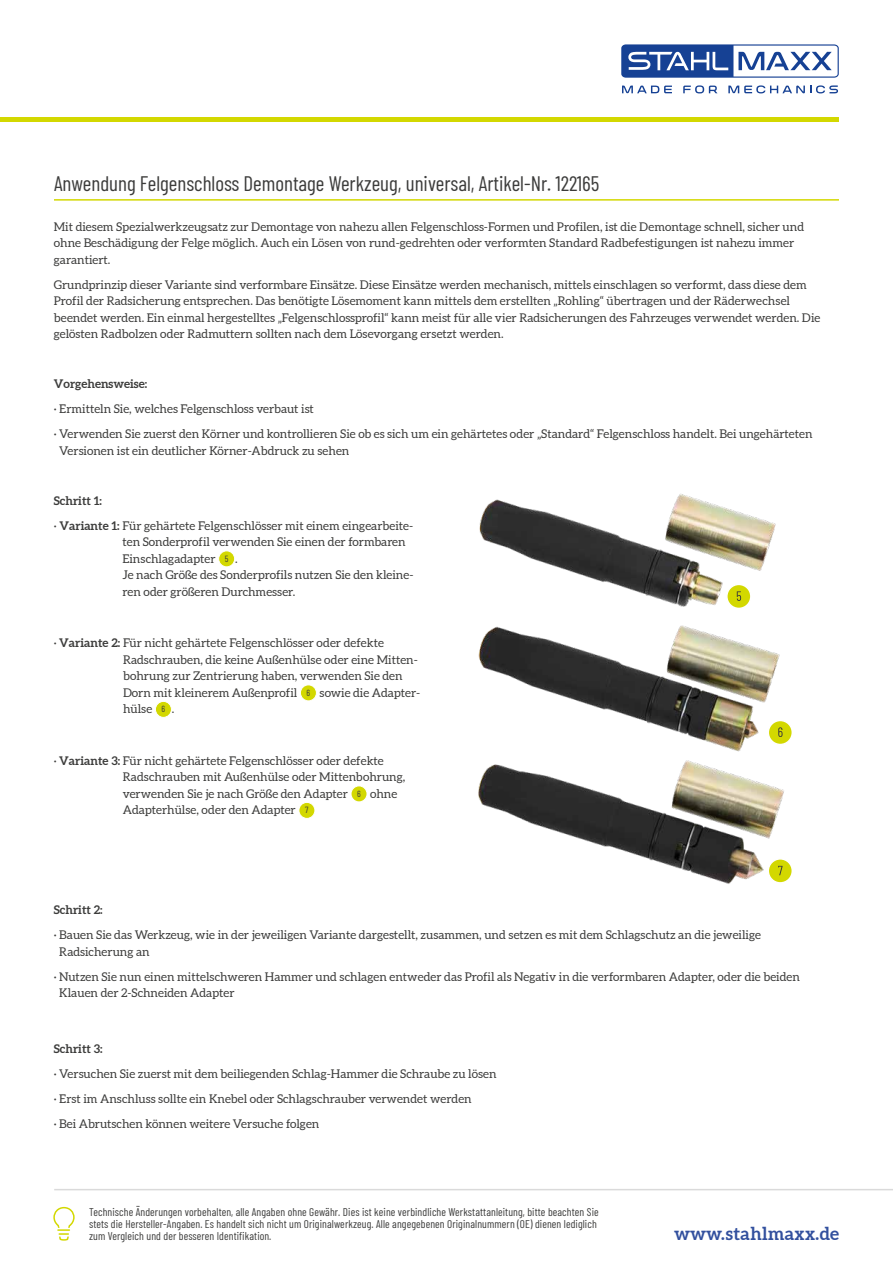
<style>
.page{position:relative;width:893px;height:1263px;background:#fff}
.page>*{position:absolute;margin:0;border:0;box-sizing:border-box;transform-origin:0 0}
.t1{font:21px "Barlow Condensed";color:#3c3c3b}
.t2{font:700 18px "Aleo";letter-spacing:.02em;color:#32509e}
.Nummerierung{font:12px/16.5px "Aleo";color:#3c3c3b}
.t3{font:700 12px "Aleo";color:#3c3c3b}
.t4{font:11.25px/12px "Barlow Condensed";letter-spacing:.01em;color:#3c3c3b}
.t5{font:9px "Barlow Condensed";color:#3c3c3b}
.s1{font-weight:700}
</style>
<div class="page">
<svg style="left:683px;top:85px;width:34px;height:8px"></svg>
<svg style="left:728px;top:85px;width:110px;height:8px"></svg>
<svg style="left:622px;top:86px;width:50px;height:7px"></svg>
<svg style="left:621px;top:44px;width:218px;height:34px"></svg>
<hr style="left:0;top:118px;width:839px;height:4px;background:#d3d800">
<hr style="left:54px;top:1189px;width:839px;height:1px;background:#dadada">
<svg style="left:53px;top:1206px;width:22px;height:35px"></svg>
<div style="left:219px;top:551px;width:16px;height:16px;background:#d3d800;border-radius:50%"></div>
<div style="left:218px;top:550px;width:17px;height:17px;border:1px solid #fff;border-radius:50%"></div>
<div style="left:300px;top:685px;width:16px;height:16px;background:#d3d800;border-radius:50%"></div>
<div style="left:300px;top:684px;width:17px;height:17px;border:1px solid #fff;border-radius:50%"></div>
<div style="left:155px;top:701px;width:16px;height:16px;background:#d3d800;border-radius:50%"></div>
<div style="left:155px;top:701px;width:17px;height:17px;border:1px solid #fff;border-radius:50%"></div>
<svg style="left:351px;top:786px;width:16px;height:16px"></svg>
<div style="left:350px;top:785px;width:18px;height:17px;border:1px solid #fff;border-radius:50%"></div>
<div style="left:299px;top:802px;width:16px;height:16px;background:#d3d800;border-radius:50%"></div>
<div style="left:298px;top:802px;width:17px;height:17px;border:1px solid #fff;border-radius:50%"></div>
<hr style="left:54px;top:199px;width:785px;height:2px;background:#d3d800">
<img style="left:479px;top:493px;width:297px;height:114px">
<img style="left:478px;top:625px;width:312px;height:126px">
<img style="left:478px;top:760px;width:306px;height:124px">
<div style="left:727px;top:584px;width:24px;height:24px;background:#d3d800;border-radius:50%"></div>
<div style="left:726px;top:584px;width:26px;height:25px;border:2px solid #fff;border-radius:50%"></div>
<svg style="left:737px;top:591px;width:4px;height:10px"></svg>
<div style="left:768px;top:720px;width:24px;height:24px;background:#d3d800;border-radius:50%"></div>
<div style="left:767px;top:720px;width:26px;height:25px;border:2px solid #fff;border-radius:50%"></div>
<svg style="left:778px;top:727px;width:5px;height:10px"></svg>
<div style="left:768px;top:859px;width:24px;height:24px;background:#d3d800;border-radius:50%"></div>
<div style="left:767px;top:858px;width:26px;height:26px;border:2px solid #fff;border-radius:50%"></div>
<svg style="left:778px;top:866px;width:4px;height:9px"></svg>
<p class="t1" style="left:54px;top:169px;width:547px">Anwendung Felgenschloss Demontage Werkzeug, universal, Artikel-Nr. 122165</p>
<p class="Nummerierung" style="left:54px;top:219px;width:752px">Mit diesem Spezialwerkzeugsatz zur Demontage von nahezu allen Felgenschloss-Formen und Profilen, ist die Demontage schnell, sicher und ohne Beschädigung der Felge möglich. Auch ein Lösen von rund-gedrehten oder verformten Standard Radbefestigungen ist nahezu immer garantiert.</p>
<p class="Nummerierung" style="left:54px;top:277px;width:768px">Grundprinzip dieser Variante sind verformbare Einsätze. Diese Einsätze werden mechanisch, mittels einschlagen so verformt, dass diese dem Profil der Radsicherung entsprechen. Das benötigte Lösemoment kann mittels dem erstellten „Rohling“ übertragen und der Räderwechsel beendet werden. Ein einmal hergestelltes „Felgenschlossprofil“ kann meist für alle vier Radsicherungen des Fahrzeuges verwendet werden. Die gelösten Radbolzen oder Radmuttern sollten nach dem Lösevorgang ersetzt werden.</p>
<p class="t3" style="left:54px;top:377px;width:95px">Vorgehensweise:</p>
<p class="Nummerierung" style="left:54px;top:401px;width:262px">· Ermitteln Sie, welches Felgenschloss verbaut ist</p>
<p class="Nummerierung" style="left:59px;top:426px;width:755px;text-indent:-5px">· Verwenden Sie zuerst den Körner und kontrollieren Sie ob es sich um ein gehärtetes oder „Standard“ Felgenschloss handelt. Bei ungehärteten<br>Versionen ist ein deutlicher Körner-Abdruck zu sehen</p>
<p class="t3" style="left:54px;top:493px;width:50px">Schritt 1:</p>
<p class="Nummerierung" style="left:122px;top:518px;width:292px;text-indent:-69px">· <span class="s1">Variante 1:</span> Für gehärtete Felgenschlösser mit einem eingearbeite&shy;ten Sonderprofil verwenden Sie einen der formbaren<br>Einschlagadapter</p>
<p class="t5" style="left:225px;top:552px;width:5px">5</p>
<p class="Nummerierung" style="left:122px;top:551px;width:292px;text-indent:113px">.<br>Je nach Größe des Sonderprofils nutzen Sie den kleine&shy;ren oder größeren Durchmesser.</p>
<p class="Nummerierung" style="left:123px;top:635px;width:296px;text-indent:-69px">· <span class="s1">Variante 2:</span> Für nicht gehärtete Felgenschlösser oder defekte Radschrauben, die keine Außenhülse oder eine Mitten&shy;bohrung zur Zentrierung haben, verwenden Sie den Dorn mit kleinerem Außenprofil</p>
<p class="t5" style="left:307px;top:686px;width:5px">6</p>
<p class="Nummerierung" style="left:319px;top:685px;width:102px">sowie die Adapter-</p>
<p class="Nummerierung" style="left:123px;top:701px;width:31px">hülse</p>
<p class="t5" style="left:162px;top:703px;width:5px">6</p>
<p class="Nummerierung" style="left:172px;top:701px;width:4px">.</p>
<p class="Nummerierung" style="left:123px;top:753px;width:284px;text-indent:-69px">· <span class="s1">Variante 3:</span> Für nicht gehärtete Felgenschlösser oder defekte<br>Radschrauben mit Außenhülse oder Mittenbohrung, verwenden Sie je nach Größe den Adapter</p>
<p class="t5" style="left:357px;top:787px;width:5px">6</p>
<p class="Nummerierung" style="left:370px;top:786px;width:29px">ohne</p>
<p class="Nummerierung" style="left:123px;top:802px;width:174px">Adapterhülse, oder den Adapter</p>
<p class="t5" style="left:305px;top:804px;width:5px">7</p>
<p class="t3" style="left:54px;top:903px;width:50px">Schritt 2:</p>
<p class="Nummerierung" style="left:59px;top:927px;width:703px;text-indent:-5px">· Bauen Sie das Werkzeug, wie in der jeweiligen Variante dargestellt, zusammen, und setzen es mit dem Schlagschutz an die jeweilige<br>Radsicherung an</p>
<p class="Nummerierung" style="left:59px;top:969px;width:742px;text-indent:-5px">· Nutzen Sie nun einen mittelschweren Hammer und schlagen entweder das Profil als Negativ in die verformbaren Adapter, oder die beiden<br>Klauen der 2-Schneiden Adapter</p>
<p class="t3" style="left:54px;top:1041px;width:50px">Schritt 3:</p>
<p class="Nummerierung" style="left:54px;top:1065px;width:444px">· Versuchen Sie zuerst mit dem beiliegenden Schlag-Hammer die Schraube zu lösen</p>
<p class="Nummerierung" style="left:54px;top:1090px;width:419px">· Erst im Anschluss sollte ein Knebel oder Schlagschrauber verwendet werden</p>
<p class="Nummerierung" style="left:54px;top:1115px;width:267px">· Bei Abrutschen können weitere Versuche folgen</p>
<p class="t4" style="left:89px;top:1205px;width:511px">Technische Änderungen vorbehalten, alle Angaben ohne Gewähr. Dies ist keine verbindliche Werkstattanleitung, bitte beachten Sie stets die Hersteller-Angaben. Es handelt sich nicht um Originalwerkzeug. Alle angegebenen Originalnummern (OE) dienen lediglich zum Vergleich und der besseren Identifikation.</p>
<h2 class="t2" style="left:674px;top:1223px;width:166px">www.stahlmaxx.de</h2>
</div>
